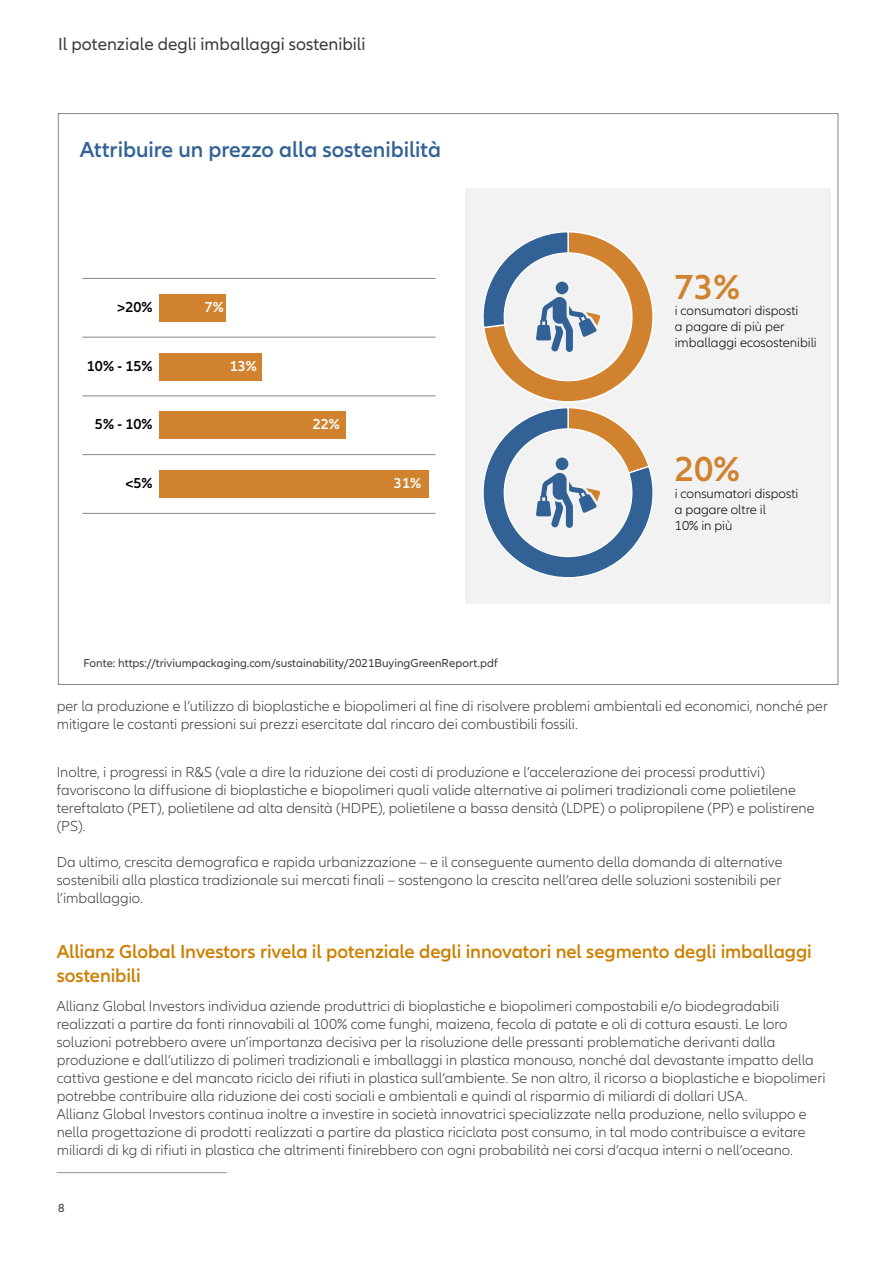
<style>
.page{position:relative;width:893px;height:1263px;background:#fff}
.page>*{position:absolute;margin:0;border:0;box-sizing:border-box;transform-origin:0 0}
.t1{font:600 36px "Allianz Neo";color:#d0822f}
.t2{font:600 22.5px "Allianz Neo";color:#326295}
.t3{font:600 19.5px/23.4px "Allianz Neo";letter-spacing:-.005em;color:#cc7f00}
.t4{font:18px "Allianz Neo";color:#3b3b3a}
.t5{font:300 15px/18px "Allianz Neo";color:#3b3b3a}
.t6{font:600 15px "Allianz Neo";color:#000}
.t7{font:600 15px "Allianz Neo";color:#fff}
.t8{font:300 13.5px/16.2px "Allianz Neo";color:#000}
.t9{font:12px "Allianz Neo";color:#3c3c3c}
.t10{font:12px "Allianz Neo";color:#3b3b3a}
</style>
<div class="page">
<hr style="left:57px;top:1172px;width:170px;height:1px;background:#949494">
<div style="left:465px;top:188px;width:366px;height:416px;background:#f2f2f2"></div>
<svg style="left:483px;top:231px;width:171px;height:347px"></svg>
<div style="left:159px;top:294px;width:67px;height:28px;background:#d0822f"></div>
<div style="left:159px;top:353px;width:103px;height:27px;background:#d0822f"></div>
<div style="left:159px;top:411px;width:187px;height:28px;background:#d0822f"></div>
<div style="left:159px;top:470px;width:270px;height:28px;background:#d0822f"></div>
<hr style="left:82px;top:337px;width:353px;height:1px;background:#878787">
<hr style="left:82px;top:396px;width:353px;height:1px;background:#878787">
<hr style="left:82px;top:454px;width:353px;height:1px;background:#878787">
<hr style="left:82px;top:513px;width:353px;height:1px;background:#878787">
<hr style="left:82px;top:278px;width:353px;height:1px;background:#878787">
<p class="t4" style="left:58px;top:34px;width:309px">Il potenziale degli imballaggi sostenibili</p>
<h2 class="t2" style="left:80px;top:136px;width:363px">Attribuire un prezzo alla sostenibilità</h2>
<p class="t6" style="left:117px;top:298px;width:37px">&gt;20%</p>
<p class="t7" style="left:205px;top:298px;width:21px">7%</p>
<p class="t6" style="left:87px;top:357px;width:67px">10% - 15%</p>
<p class="t7" style="left:230px;top:357px;width:29px">13%</p>
<p class="t6" style="left:95px;top:416px;width:59px">5% - 10%</p>
<p class="t7" style="left:313px;top:416px;width:29px">22%</p>
<p class="t6" style="left:125px;top:474px;width:29px">&lt;5%</p>
<p class="t7" style="left:394px;top:474px;width:29px">31%</p>
<p class="t9" style="left:84px;top:656px;width:416px">Fonte: https://triviumpackaging.com/sustainability/2021BuyingGreenReport.pdf</p>
<h1 class="t1" style="left:675px;top:266px;width:67px">73%</h1>
<p class="t8" style="left:675px;top:303px;width:144px">i consumatori disposti<br>a pagare di più per imballaggi ecosostenibili</p>
<h1 class="t1" style="left:675px;top:449px;width:67px">20%</h1>
<p class="t8" style="left:675px;top:485px;width:125px">i consumatori disposti a pagare oltre il<br>10% in più</p>
<p class="t5" style="left:57px;top:697px;width:773px">per la produzione e l’utilizzo di bioplastiche e biopolimeri al fine di risolvere problemi ambientali ed economici, nonché per mitigare le costanti pressioni sui prezzi esercitate dal rincaro dei combustibili fossili.</p>
<p class="t5" style="left:57px;top:763px;width:759px">Inoltre, i progressi in R&amp;S (vale a dire la riduzione dei costi di produzione e l’accelerazione dei processi produttivi) favoriscono la diffusione di bioplastiche e biopolimeri quali valide alternative ai polimeri tradizionali come polietilene tereftalato (PET), polietilene ad alta densità (HDPE), polietilene a bassa densità (LDPE) o polipropilene (PP) e polistirene (PS).</p>
<p class="t5" style="left:57px;top:853px;width:727px;text-align:justify">Da ultimo, crescita demografica e rapida urbanizzazione – e il conseguente aumento della domanda di alternative sostenibili alla plastica tradizionale sui mercati finali – sostengono la crescita nell’area delle soluzioni sostenibili per l’imballaggio.</p>
<h3 class="t3" style="left:57px;top:940px;width:757px">Allianz Global Investors rivela il potenziale degli innovatori nel segmento degli imballaggi sostenibili</h3>
<p class="t5" style="left:57px;top:997px;width:770px">Allianz Global Investors individua aziende produttrici di bioplastiche e biopolimeri compostabili e/o biodegradabili realizzati a partire da fonti rinnovabili al 100% come funghi, maizena, fecola di patate e oli di cottura esausti. Le loro soluzioni potrebbero avere un’importanza decisiva per la risoluzione delle pressanti problematiche derivanti dalla produzione e dall’utilizzo di polimeri tradizionali e imballaggi in plastica monouso, nonché dal devastante impatto della cattiva gestione e del mancato riciclo dei rifiuti in plastica sull’ambiente. Se non altro, il ricorso a bioplastiche e biopolimeri potrebbe contribuire alla riduzione dei costi sociali e ambientali e quindi al risparmio di miliardi di dollari USA.<br>Allianz Global Investors continua inoltre a investire in società innovatrici specializzate nella produzione, nello sviluppo e nella progettazione di prodotti realizzati a partire da plastica riciclata post consumo, in tal modo contribuisce a evitare miliardi di kg di rifiuti in plastica che altrimenti finirebbero con ogni probabilità nei corsi d’acqua interni o nell’oceano.</p>
<p class="t10" style="left:58px;top:1201px;width:8px">8</p>
</div>
